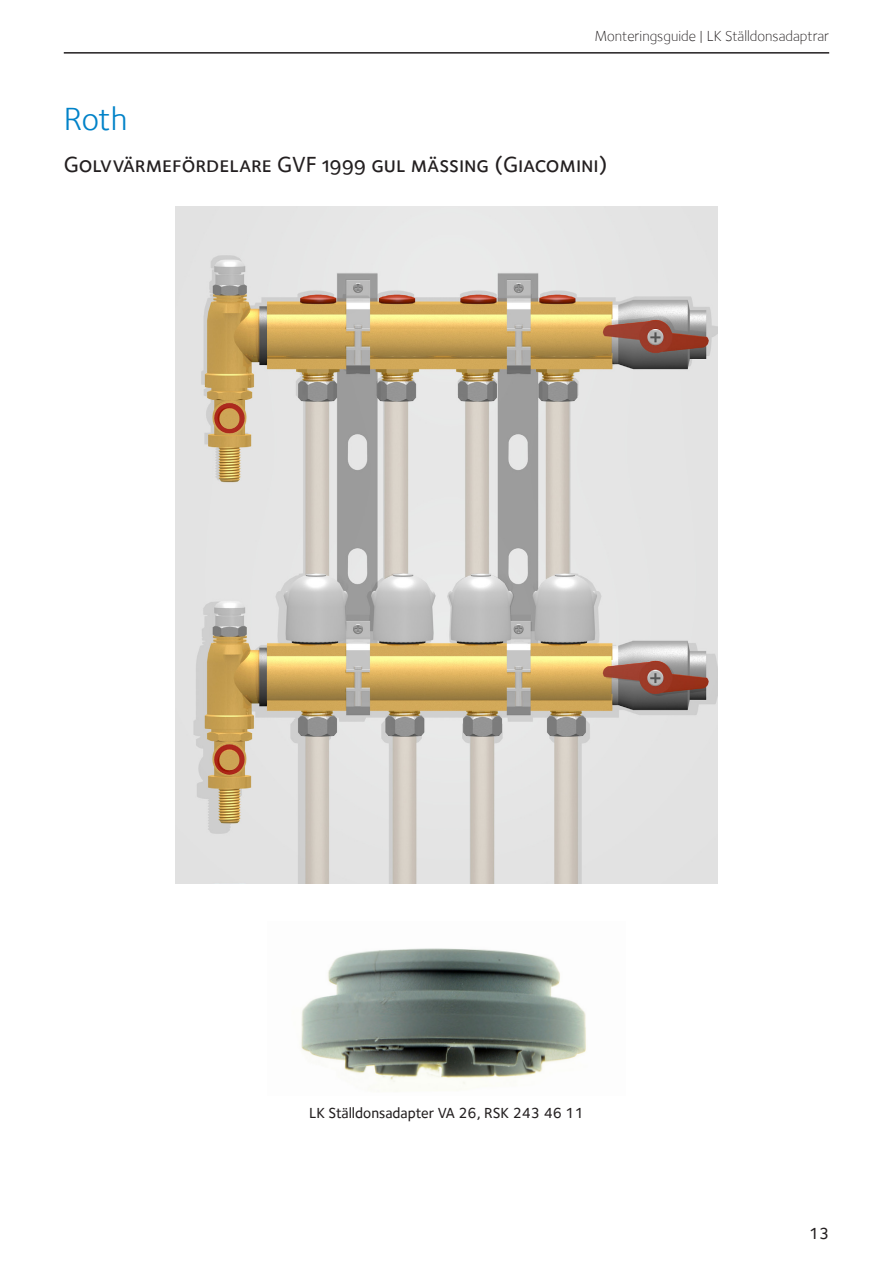
<style>
.page{position:relative;width:893px;height:1263px;background:#fff}
.page>*{position:absolute;margin:0;border:0;box-sizing:border-box;transform-origin:0 0}
.docname{font:33px "Foundry Sterling";color:#0082c8}
.t1{font:22.5px "Foundry Sterling Medium Expert";color:#231f20}
.t2{font:500 16.5px "Foundry Sterling";color:#231f20}
.t3{font:300 15px "Foundry Sterling";color:#231f20}
.t4{font:500 15px "Foundry Sterling";color:#231f20}
</style>
<div class="page">
<hr style="left:64px;top:52px;width:765px;height:2px;background:#231f20">
<img style="left:301px;top:948px;width:285px;height:144px">
<img style="left:176px;top:206px;width:541px;height:678px">
<p class="t3" style="left:594px;top:27px;width:236px">Monteringsguide | LK Ställdonsadaptrar</p>
<p class="docname" style="left:64px;top:100px;width:65px">Roth</p>
<p class="t1" style="left:64px;top:152px;width:545px">Golvvärmefördelare GVF 1999 gul mässing (Giacomini)</p>
<p class="t4" style="left:309px;top:1104px;width:276px">LK Ställdonsadapter VA 26, RSK 243 46 11</p>
<p class="t2" style="left:809px;top:1223px;width:22px">13</p>
</div>
